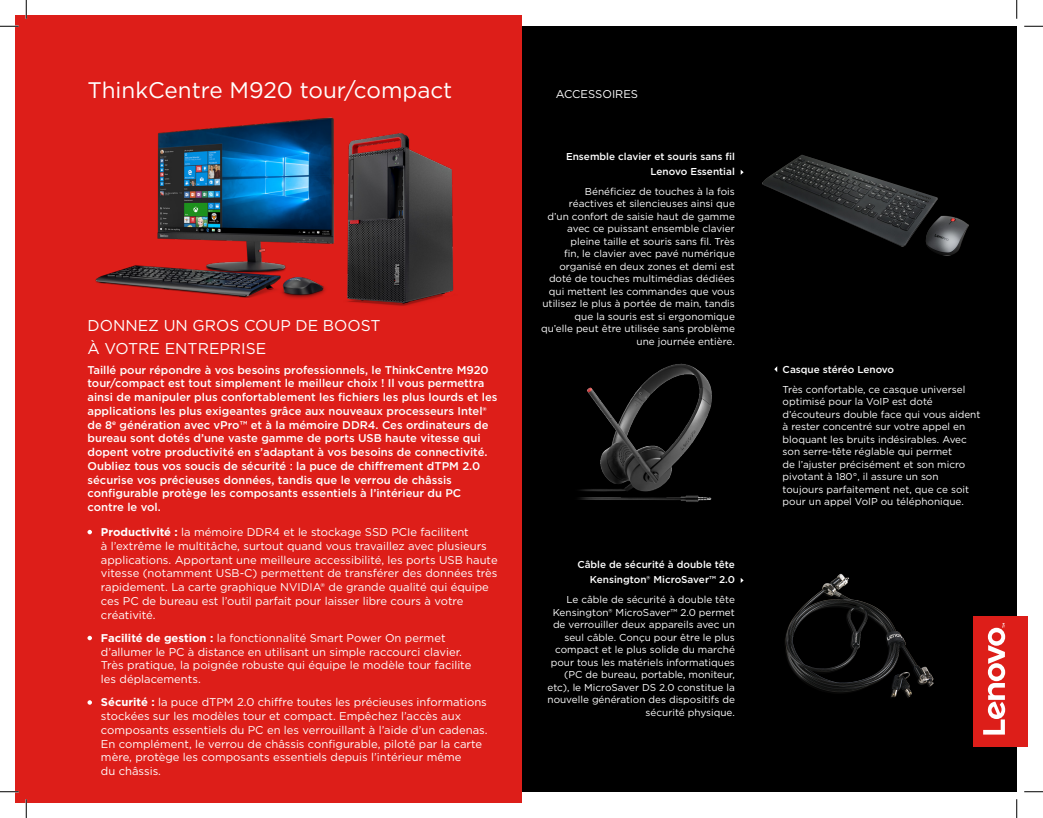
<style>
.page{position:relative;width:1043px;height:818px;background:#fff}
.page>*{position:absolute;margin:0;border:0;box-sizing:border-box;transform-origin:0 0}
.t1{font:22.5px "Gotham";color:#fff}
.t2{font:15.62px/22.5px "Gotham";color:#fff}
.t3{font:11.25px/13.8px "Gotham";color:#fff}
.t4{font:500 11.25px/13.8px "Gotham";color:#fff}
.t5{font:10px/12.5px "Gotham";color:#fff;text-align:right}
.t6{font:500 10px/15px "Gotham";color:#fff;text-align:right}
.s1{font-weight:700}
</style>
<div class="page">
<div style="left:521px;top:26px;width:495px;height:765px;background:#000"></div>
<div style="left:15px;top:15px;width:506px;height:787px;background:#dd1e19"></div>
<div style="left:973px;top:616px;width:54px;height:130px;background:#dd1e19"></div>
<svg style="left:983px;top:623px;width:22px;height:111px"></svg>
<svg style="left:87px;top:530px;width:5px;height:4px"></svg>
<img style="left:95px;top:117px;width:239px;height:181px">
<svg style="left:774px;top:366px;width:3px;height:6px"></svg>
<img style="left:762px;top:155px;width:207px;height:101px">
<img style="left:785px;top:573px;width:149px;height:125px">
<svg style="left:740px;top:170px;width:3px;height:5px"></svg>
<svg style="left:740px;top:578px;width:3px;height:5px"></svg>
<img style="left:579px;top:363px;width:133px;height:139px">
<img style="left:347px;top:133px;width:107px;height:173px">
<svg style="left:87px;top:635px;width:5px;height:5px"></svg>
<svg style="left:87px;top:700px;width:5px;height:4px"></svg>
<svg style="left:0;top:25px;width:19px;height:2px"></svg>
<svg style="left:1024px;top:25px;width:18px;height:2px"></svg>
<svg style="left:0;top:790px;width:19px;height:2px"></svg>
<svg style="left:1024px;top:791px;width:18px;height:1px"></svg>
<svg style="left:25px;top:0;width:2px;height:19px"></svg>
<svg style="left:25px;top:799px;width:2px;height:19px"></svg>
<svg style="left:1016px;top:0;width:1px;height:19px"></svg>
<svg style="left:1016px;top:799px;width:1px;height:19px"></svg>
<p class="t1" style="left:87px;top:76px;width:366px">ThinkCentre M920 tour/compact</p>
<p class="t3" style="left:556px;top:87px;width:84px">ACCESSOIRES</p>
<p class="t2" style="left:87px;top:314px;width:295px">DONNEZ UN GROS COUP DE BOOST<br>À VOTRE ENTREPRISE</p>
<p class="t4" style="left:87px;top:362px;width:411px">Taillé pour répondre à vos besoins professionnels, le ThinkCentre M920 tour/compact est tout simplement le meilleur choix ! Il vous permettra ainsi de manipuler plus confortablement les fichiers les plus lourds et les applications les plus exigeantes grâce aux nouveaux processeurs Intel® de 8<sup>e</sup> génération avec vPro™ et à la mémoire DDR4. Ces ordinateurs de bureau sont dotés d’une vaste gamme de ports USB haute vitesse qui dopent votre productivité en s’adaptant à vos besoins de connectivité.<br>Oubliez tous vos soucis de sécurité : la puce de chiffrement dTPM 2.0 sécurise vos précieuses données, tandis que le verrou de châssis configurable protège les composants essentiels à l’intérieur du PC contre le vol.</p>
<p class="t3" style="left:101px;top:525px;width:398px"><span class="s1">Productivité :</span> la mémoire DDR4 et le stockage SSD PCIe facilitent<br>à l’extrême le multitâche, surtout quand vous travaillez avec plusieurs applications. Apportant une meilleure accessibilité, les ports USB haute vitesse (notamment USB-C) permettent de transférer des données très rapidement. La carte graphique NVIDIA® de grande qualité qui équipe ces PC de bureau est l’outil parfait pour laisser libre cours à votre créativité.</p>
<p class="t3" style="left:101px;top:630px;width:372px"><span class="s1">Facilité de gestion :</span> la fonctionnalité Smart Power On permet d’allumer le PC à distance en utilisant un simple raccourci clavier.<br>Très pratique, la poignée robuste qui équipe le modèle tour facilite les déplacements.</p>
<p class="t3" style="left:101px;top:695px;width:388px"><span class="s1">Sécurité :</span> la puce dTPM 2.0 chiffre toutes les précieuses informations stockées sur les modèles tour et compact. Empêchez l’accès aux composants essentiels du PC en les verrouillant à l’aide d’un cadenas.<br>En complément, le verrou de châssis configurable, piloté par la carte mère, protège les composants essentiels depuis l’intérieur même<br>du châssis.</p>
<p class="t6" style="left:566px;top:149px;width:170px">Ensemble clavier et souris sans fil<br>Lenovo Essential</p>
<p class="t5" style="left:541px;top:185px;width:195px">Bénéficiez de touches à la fois réactives et silencieuses ainsi que<br>d’un confort de saisie haut de gamme avec ce puissant ensemble clavier pleine taille et souris sans fil. Très<br>fin, le clavier avec pavé numérique organisé en deux zones et demi est doté de touches multimédias dédiées qui mettent les commandes que vous utilisez le plus à portée de main, tandis que la souris est si ergonomique qu’elle peut être utilisée sans problème une journée entière.</p>
<p class="t6" style="left:577px;top:557px;width:159px">Câble de sécurité à double tête<br>Kensington® MicroSaver™ 2.0</p>
<p class="t5" style="left:547px;top:593px;width:189px">Le câble de sécurité à double tête Kensington® MicroSaver™ 2.0 permet de verrouiller deux appareils avec un seul câble. Conçu pour être le plus compact et le plus solide du marché pour tous les matériels informatiques (PC de bureau, portable, moniteur, etc), le MicroSaver DS 2.0 constitue la nouvelle génération des dispositifs de sécurité physique.</p>
<p class="t6" style="left:782px;top:361px;width:113px">Casque stéréo Lenovo</p>
<p class="t5" style="left:782px;top:383px;width:199px;text-align:left">Très confortable, ce casque universel optimisé pour la VoIP est doté d’écouteurs double face qui vous aident à rester concentré sur votre appel en bloquant les bruits indésirables. Avec son serre-tête réglable qui permet<br>de l’ajuster précisément et son micro pivotant à 180°, il assure un son toujours parfaitement net, que ce soit pour un appel VoIP ou téléphonique.</p>
</div>
